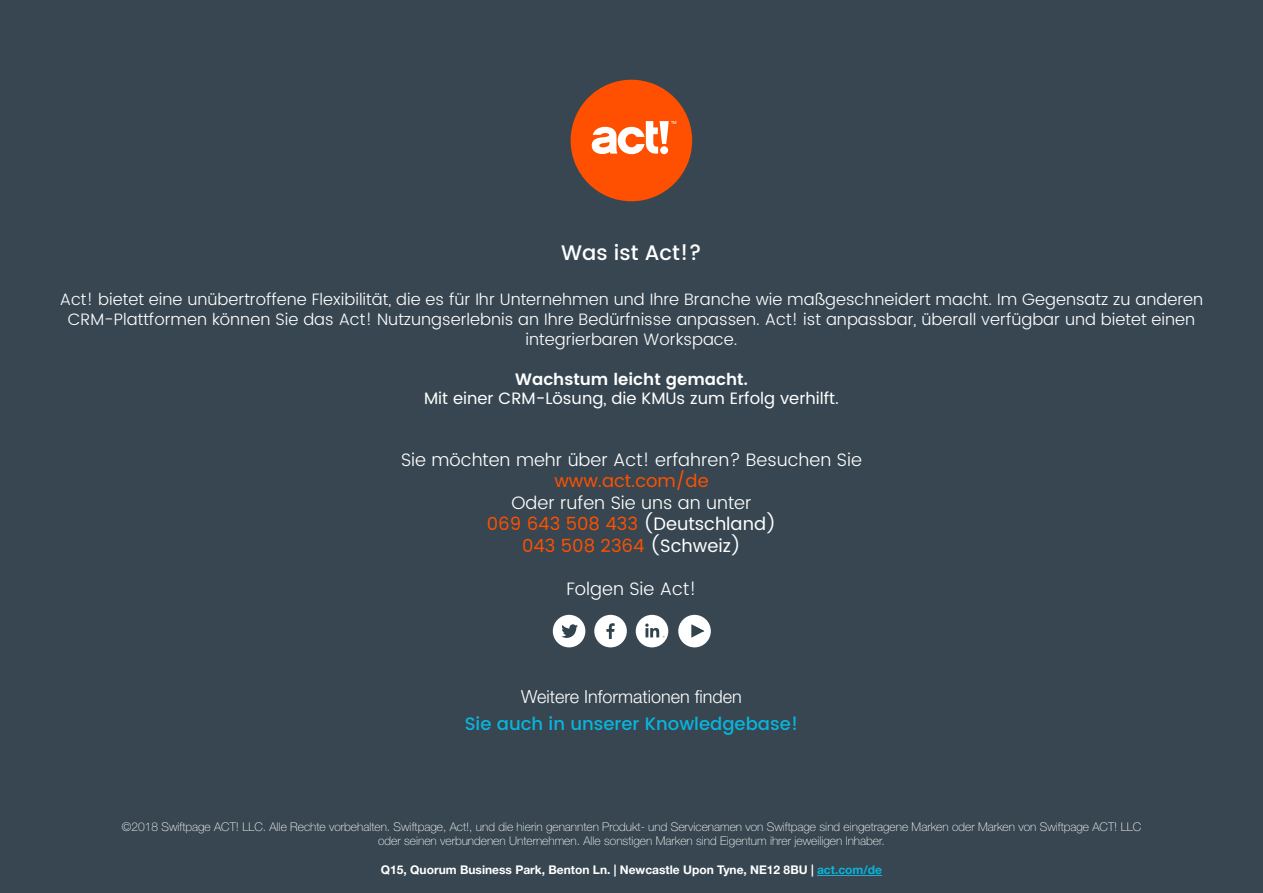
<style>
.page{position:relative;width:1263px;height:893px;background:#374650}
.page>*{position:absolute;margin:0;border:0;box-sizing:border-box;transform-origin:0 0}
.t1{font:500 21px "Poppins";color:#fff}
.t2{font:300 18px "Poppins";color:#fff}
.t3{font:18px "Poppins";color:#fe5000}
.t4{font:500 18px "Poppins";color:#0ab4dc}
.t5{font:300 18px "Helvetica Neue LT Std";color:#fff}
.t6{font:18px "Poppins";color:#fff}
.t7{font:300 16.5px/19.8px "Poppins";color:#fff;text-align:center}
.t8{font:16.5px "Poppins";color:#fff}
.t9{font:600 16.5px "Poppins";color:#fff}
.t10{font:100 12px "Helvetica Neue LT Std";color:#fff}
.t11{font:700 12px "Helvetica Neue LT Std";color:#fff}
.s1{color:#fe5000}
.s2{color:#fff}
.s3{color:#0ab4dc}
</style>
<div class="page">
<hr style="left:817px;top:875px;width:65px;height:1px;background:#0ab4dc">
<div style="left:594px;top:615px;width:33px;height:32px;background:#fff;border-radius:50%"></div>
<svg style="left:606px;top:623px;width:9px;height:16px"></svg>
<div style="left:636px;top:615px;width:32px;height:32px;background:#fff;border-radius:50%"></div>
<svg style="left:645px;top:623px;width:20px;height:15px"></svg>
<div style="left:553px;top:615px;width:32px;height:32px;background:#fff;border-radius:50%"></div>
<svg style="left:561px;top:624px;width:17px;height:14px"></svg>
<div style="left:678px;top:615px;width:33px;height:32px;background:#fff;border-radius:50%"></div>
<svg style="left:691px;top:624px;width:13px;height:14px"></svg>
<svg style="left:571px;top:80px;width:121px;height:121px"></svg>
<p class="t1" style="left:561px;top:238px;width:142px">Was ist Act!?</p>
<p class="t7" style="left:60px;top:290px;width:1145px">Act! bietet eine unübertroffene Flexibilität, die es für Ihr Unternehmen und Ihre Branche wie maßgeschneidert macht. Im Gegensatz zu anderen<br>CRM-Plattformen können Sie das Act! Nutzungserlebnis an Ihre Bedürfnisse anpassen. Act! ist anpassbar, überall verfügbar und bietet einen integrierbaren Workspace.</p>
<p class="t9" style="left:515px;top:366px;width:234px">Wachstum leicht gemacht.</p>
<p class="t8" style="left:424px;top:387px;width:416px">Mit einer CRM-Lösung, die KMUs zum Erfolg verhilft.</p>
<p class="t2" style="left:401px;top:446px;width:462px">Sie möchten mehr über Act! erfahren? Besuchen Sie</p>
<p class="t3" style="left:554px;top:468px;width:156px">www.act.com/de</p>
<p class="t2" style="left:512px;top:490px;width:241px">Oder rufen Sie uns an unter</p>
<p class="t6" style="left:487px;top:511px;width:291px"><span class="s1">069 643 508 433</span> (Deutschland)</p>
<p class="t3" style="left:522px;top:533px;width:220px">043 508 2364 <span class="s2">(Schweiz)</span></p>
<p class="t2" style="left:566px;top:576px;width:131px">Folgen Sie Act!</p>
<p class="t5" style="left:521px;top:686px;width:222px">Weitere Informationen finden</p>
<p class="t4" style="left:465px;top:711px;width:335px">Sie auch in unserer Knowledgebase!</p>
<p class="t10" style="left:122px;top:820px;width:1021px">©2018 Swiftpage ACT! LLC. Alle Rechte vorbehalten. Swiftpage, Act!, und die hierin genannten Produkt- und Servicenamen von Swiftpage sind eingetragene Marken oder Marken von Swiftpage ACT! LLC</p>
<p class="t10" style="left:378px;top:834px;width:508px">oder seinen verbundenen Unternehmen. Alle sonstigen Marken sind Eigentum ihrer jeweiligen Inhaber.</p>
<p class="t11" style="left:381px;top:863px;width:503px">Q15, Quorum Business Park, Benton Ln. | Newcastle Upon Tyne, NE12 8BU | <span class="s3">act.com/de</span></p>
</div>
